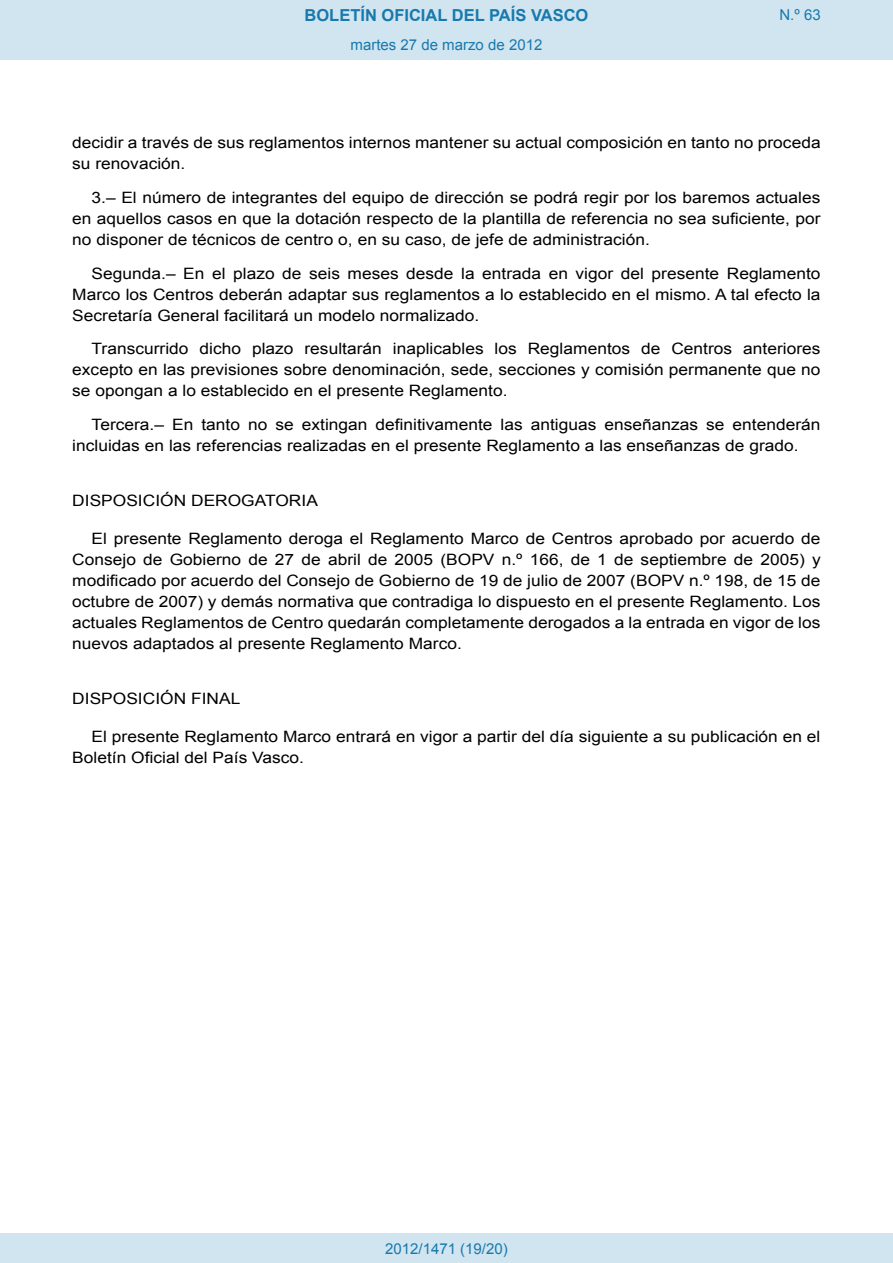
<style>
.page{position:relative;width:893px;height:1263px;background:#fff}
.page>*{position:absolute;margin:0;border:0;box-sizing:border-box;transform-origin:0 0}
.t1{font:700 16.5px "Arial";color:#1879ad}
.BOPVDetalle{font:15.6px/21px "Arial";color:#000;text-align:justify;scale:1.11 1}
.BOPVDisposicion{font:15.6px "Arial";color:#000;scale:1.11 1}
.Paginacion_Centro{font:15px "Arial";color:#1879ad}
</style>
<div class="page">
<div style="left:0;top:0;width:893px;height:60px;background:#d0e5f0"></div>
<div style="left:0;top:1233px;width:893px;height:30px;background:#d0e5f0"></div>
<p class="t1" style="left:305px;top:4px;width:285px">BOLETÍN OFICIAL DEL PAÍS VASCO</p>
<p class="Paginacion_Centro" style="left:351px;top:35px;width:193px">martes 27 de marzo de 2012</p>
<p class="Paginacion_Centro" style="left:779px;top:5px;width:43px">N.º 63</p>
<p class="BOPVDetalle" style="left:72px;top:132px;width:676px">decidir a través de sus reglamentos internos mantener su actual composición en tanto no proceda su renovación.</p>
<p class="BOPVDetalle" style="left:72px;top:187px;width:676px;text-indent:19px">3.– El número de integrantes del equipo de dirección se podrá regir por los baremos actuales en aquellos casos en que la dotación respecto de la plantilla de referencia no sea suficiente, por no disponer de técnicos de centro o, en su caso, de jefe de administración.</p>
<p class="BOPVDetalle" style="left:72px;top:263px;width:676px;text-indent:19px">Segunda.– En el plazo de seis meses desde la entrada en vigor del presente Reglamento Marco los Centros deberán adaptar sus reglamentos a lo establecido en el mismo. A tal efecto la Secretaría General facilitará un modelo normalizado.</p>
<p class="BOPVDetalle" style="left:72px;top:339px;width:676px;text-indent:19px">Transcurrido dicho plazo resultarán inaplicables los Reglamentos de Centros anteriores excepto en las previsiones sobre denominación, sede, secciones y comisión permanente que no se opongan a lo establecido en el presente Reglamento.</p>
<p class="BOPVDetalle" style="left:72px;top:414px;width:676px;text-indent:19px">Tercera.– En tanto no se extingan definitivamente las antiguas enseñanzas se entenderán incluidas en las referencias realizadas en el presente Reglamento a las enseñanzas de grado.</p>
<p class="BOPVDisposicion" style="left:72px;top:490px;width:223px">DISPOSICIÓN DEROGATORIA</p>
<p class="BOPVDetalle" style="left:72px;top:528px;width:676px;text-indent:19px">El presente Reglamento deroga el Reglamento Marco de Centros aprobado por acuerdo de Consejo de Gobierno de 27 de abril de 2005 (BOPV n.º 166, de 1 de septiembre de 2005) y modificado por acuerdo del Consejo de Gobierno de 19 de julio de 2007 (BOPV n.º 198, de 15 de octubre de 2007) y demás normativa que contradiga lo dispuesto en el presente Reglamento. Los actuales Reglamentos de Centro quedarán completamente derogados a la entrada en vigor de los nuevos adaptados al presente Reglamento Marco.</p>
<p class="BOPVDisposicion" style="left:72px;top:688px;width:153px">DISPOSICIÓN FINAL</p>
<p class="BOPVDetalle" style="left:72px;top:726px;width:675px;text-indent:19px">El presente Reglamento Marco entrará en vigor a partir del día siguiente a su publicación en el<br>Boletín Oficial del País Vasco.</p>
<p class="Paginacion_Centro" style="left:385px;top:1238px;width:124px">2012/1471 (19/20)</p>
</div>
